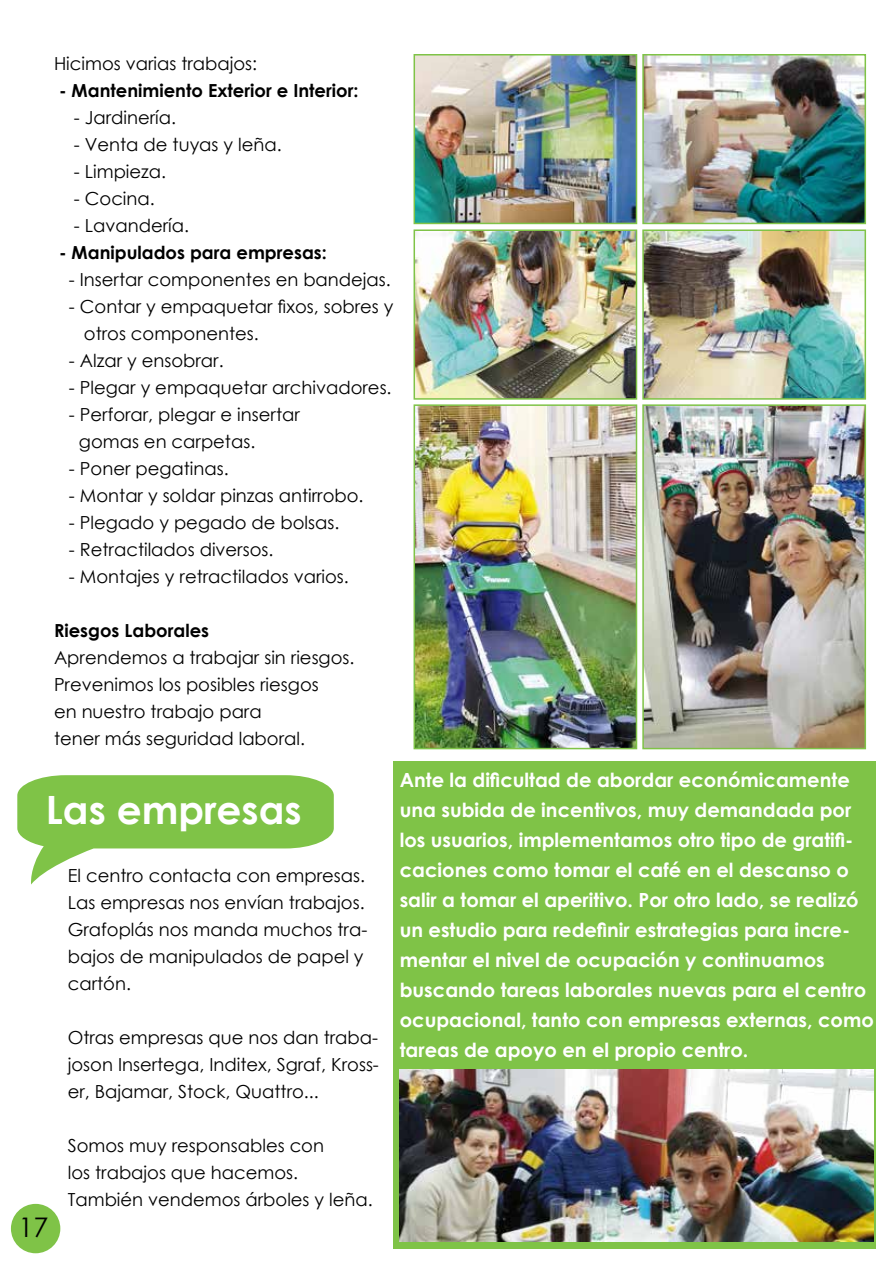
<style>
.page{position:relative;width:893px;height:1263px;background:#fff}
.page>*{position:absolute;margin:0;border:0;box-sizing:border-box;transform-origin:0 0}
.t1{font:700 39px "Century Gothic";color:#fff}
.t2{font:27px "Century Gothic";color:#000}
.t3{font:700 19.5px/30px "Century Gothic";color:#fff}
.t4{font:18px/27px "Century Gothic";color:#000}
.t5{font:700 18px "Century Gothic";color:#000}
</style>
<div class="page">
<div style="left:394px;top:761px;width:482px;height:488px;background:#7fc347"></div>
<div style="left:11px;top:1204px;width:49px;height:49px;background:#7fc347;border-radius:50%"></div>
<svg style="left:17px;top:775px;width:317px;height:109px"></svg>
<img style="left:417px;top:57px;width:217px;height:164px">
<div style="left:414px;top:54px;width:223px;height:170px;border:2px solid #7fc347"></div>
<img style="left:645px;top:57px;width:218px;height:164px">
<div style="left:642px;top:54px;width:224px;height:170px;border:2px solid #7fc347"></div>
<img style="left:417px;top:232px;width:217px;height:165px">
<div style="left:414px;top:229px;width:223px;height:171px;border:2px solid #7fc347"></div>
<img style="left:645px;top:232px;width:218px;height:165px">
<div style="left:642px;top:229px;width:224px;height:171px;border:2px solid #7fc347"></div>
<img style="left:417px;top:407px;width:217px;height:339px">
<div style="left:414px;top:404px;width:223px;height:345px;border:2px solid #7fc347"></div>
<img style="left:645px;top:407px;width:218px;height:339px">
<div style="left:642px;top:404px;width:224px;height:345px;border:2px solid #7fc347"></div>
<img style="left:400px;top:1069px;width:474px;height:173px">
<p class="t4" style="left:54px;top:50px;width:205px">Hicimos varias trabajos:</p>
<p class="t5" style="left:59px;top:77px;width:301px">- Mantenimiento Exterior e Interior:</p>
<p class="t4" style="left:74px;top:104px;width:104px">- Jardinería.</p>
<p class="t4" style="left:74px;top:131px;width:209px">- Venta de tuyas y leña.</p>
<p class="t4" style="left:74px;top:158px;width:94px">- Limpieza.</p>
<p class="t4" style="left:74px;top:185px;width:82px">- Cocina.</p>
<p class="t4" style="left:74px;top:212px;width:117px">- Lavandería.</p>
<p class="t5" style="left:59px;top:239px;width:269px">- Manipulados para empresas:</p>
<p class="t4" style="left:69px;top:266px;width:323px">- Insertar componentes en bandejas.</p>
<p class="t4" style="left:84px;top:293px;width:311px;text-indent:-15px">- Contar y empaquetar fixos, sobres y otros componentes.</p>
<p class="t4" style="left:69px;top:347px;width:156px">- Alzar y ensobrar.</p>
<p class="t4" style="left:69px;top:374px;width:324px">- Plegar y empaquetar archivadores.</p>
<p class="t4" style="left:79px;top:401px;width:222px;text-indent:-10px">- Perforar, plegar e insertar gomas en carpetas.</p>
<p class="t4" style="left:69px;top:455px;width:161px">- Poner pegatinas.</p>
<p class="t4" style="left:69px;top:482px;width:296px">- Montar y soldar pinzas antirrobo.</p>
<p class="t4" style="left:69px;top:509px;width:272px">- Plegado y pegado de bolsas.</p>
<p class="t4" style="left:69px;top:536px;width:206px">- Retractilados diversos.</p>
<p class="t4" style="left:69px;top:563px;width:281px">- Montajes y retractilados varios.</p>
<p class="t5" style="left:54px;top:617px;width:157px">Riesgos Laborales</p>
<p class="t4" style="left:54px;top:644px;width:302px">Aprendemos a trabajar sin riesgos.<br>Prevenimos los posibles riesgos<br>en nuestro trabajo para<br>tener más seguridad laboral.</p>
<h1 class="t1" style="left:46px;top:780px;width:257px">Las empresas</h1>
<p class="t4" style="left:68px;top:862px;width:301px">El centro contacta con empresas.<br>Las empresas nos envían trabajos.<br>Grafoplás nos manda muchos tra&shy;bajos de manipulados de papel y cartón.</p>
<h2 class="t2" style="left:18px;top:1208px;width:31px">17</h2>
<p class="t4" style="left:68px;top:1024px;width:313px;text-align:justify">Otras empresas que nos dan traba&shy;joson Insertega, Inditex, Sgraf, Kross&shy;er, Bajamar, Stock, Quattro...</p>
<p class="t4" style="left:68px;top:1132px;width:306px">Somos muy responsables con<br>los trabajos que hacemos.<br>También vendemos árboles y leña.</p>
<p class="t3" style="left:400px;top:764px;width:476px">Ante la dificultad de abordar económicamente una subida de incentivos, muy demandada por los usuarios, implementamos otro tipo de gratifi&shy;caciones como tomar el café en el descanso o salir a tomar el aperitivo. Por otro lado, se realizó un estudio para redefinir estrategias para incre&shy;mentar el nivel de ocupación y continuamos buscando tareas laborales nuevas para el centro ocupacional, tanto con empresas externas, como tareas de apoyo en el propio centro.</p>
</div>
